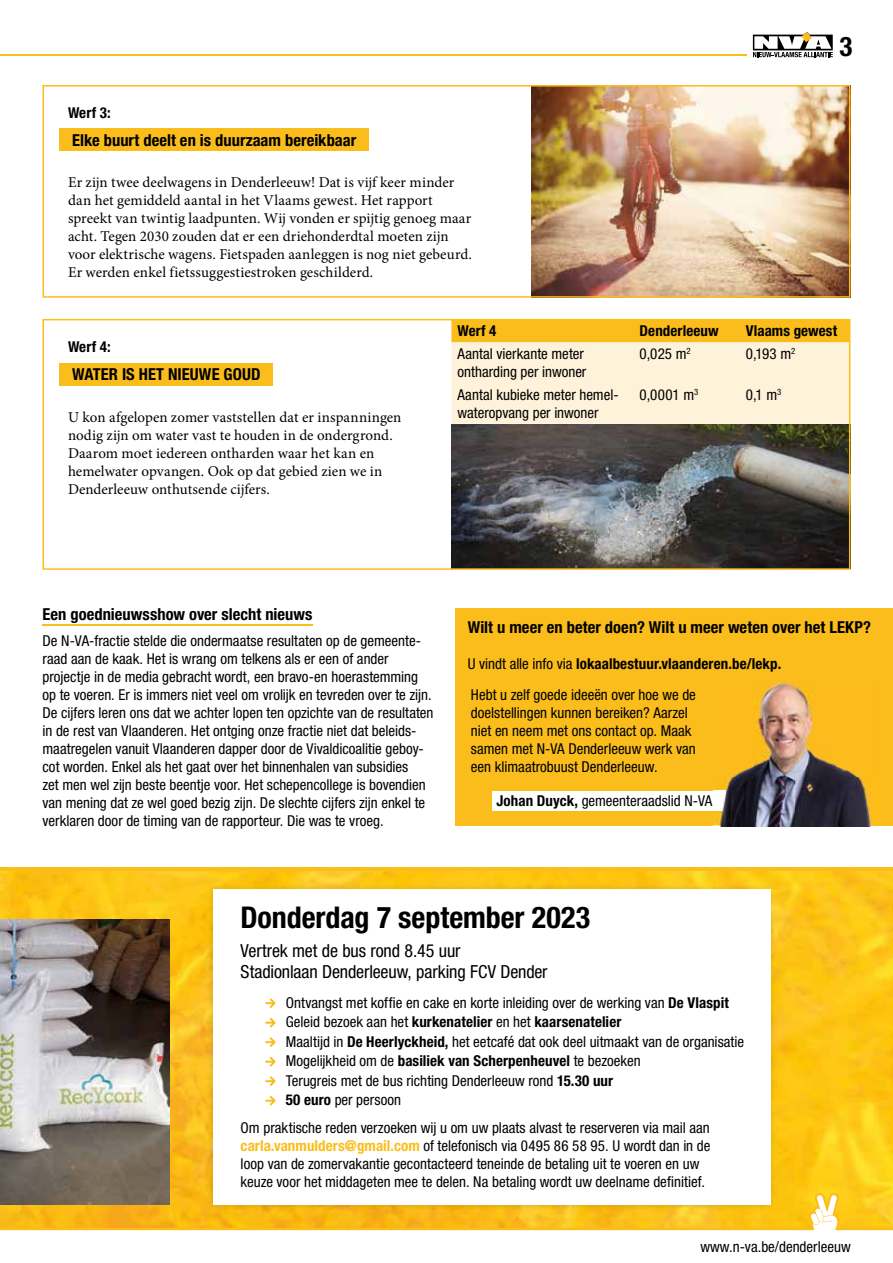
<style>
.page{position:relative;width:893px;height:1263px;background:#fff}
.page>*{position:absolute;margin:0;border:0;box-sizing:border-box;transform-origin:0 0}
.t1{font:700 condensed 30px "Helvetica Neue LT Std";color:#000}
.t2{font:700 condensed 27px "Helvetica Neue LT Std";color:#000}
.t3{font:condensed 18px/21px "Helvetica Neue LT Std";letter-spacing:-.01em;color:#000}
.t4{font:700 condensed 16.5px "Helvetica Neue LT Std";letter-spacing:.005em;color:#000}
.t5{font:condensed 15px/18px "Helvetica Neue LT Std";color:#000}
.t6{font:15px/18px "Minion Pro";color:#000}
.t7{font:700 condensed 15px "Helvetica Neue LT Std";letter-spacing:.005em;color:#000}
.s1{font-weight:400}
.s2{font-weight:700}
.s3{font-weight:700;color:#fbbd1b}
</style>
<div class="page">
<img style="left:0;top:870px;width:210px;height:322px">
<img style="left:210px;top:870px;width:683px;height:49px">
<img style="left:778px;top:919px;width:115px;height:273px">
<hr style="left:0;top:867px;width:893px;height:3px;background:#fbbd1b">
<hr style="left:43px;top:624px;width:270px;height:1px;background:#fbbd1b">
<div style="left:455px;top:608px;width:438px;height:217px;background:#fbbd1b"></div>
<img style="left:0;top:919px;width:169px;height:273px">
<img style="left:205px;top:882px;width:573px;height:310px">
<div style="left:213px;top:890px;width:557px;height:315px;background:#fff"></div>
<svg style="left:265px;top:998px;width:11px;height:10px"></svg>
<svg style="left:265px;top:1018px;width:11px;height:9px"></svg>
<svg style="left:265px;top:1037px;width:11px;height:10px"></svg>
<svg style="left:265px;top:1057px;width:11px;height:9px"></svg>
<svg style="left:265px;top:1076px;width:11px;height:10px"></svg>
<svg style="left:265px;top:1096px;width:11px;height:9px"></svg>
<img style="left:43px;top:85px;width:807px;height:213px">
<svg style="left:43px;top:319px;width:807px;height:251px"></svg>
<div style="left:492px;top:791px;width:247px;height:19px;background:#fff"></div>
<img style="left:713px;top:681px;width:165px;height:145px">
<img style="left:713px;top:791px;width:26px;height:19px">
<hr style="left:0;top:55px;width:746px;height:1px;background:#fbbd1b">
<svg style="left:753px;top:32px;width:80px;height:25px"></svg>
<svg style="left:0;top:1192px;width:893px;height:38px"></svg>
<p class="t7" style="left:68px;top:103px;width:44px">Werf 3:</p>
<p class="t4" style="left:72px;top:130px;width:285px">Elke buurt deelt en is duurzaam bereikbaar</p>
<p class="t6" style="left:68px;top:174px;width:405px">Er zijn twee deelwagens in Denderleeuw! Dat is vijf keer minder dan het gemiddeld aantal in het Vlaams gewest. Het rapport spreekt van twintig laadpunten. Wij vonden er spijtig genoeg maar acht. Tegen 2030 zouden dat er een driehonderdtal moeten zijn voor elektrische wagens. Fietspaden aanleggen is nog niet gebeurd.<br>Er werden enkel fietssuggestiestroken geschilderd.</p>
<h2 class="t2" style="left:840px;top:30px;width:14px">3</h2>
<p class="t7" style="left:68px;top:338px;width:44px">Werf 4:</p>
<p class="t4" style="left:72px;top:364px;width:190px">WATER IS HET NIEUWE GOUD</p>
<p class="t6" style="left:68px;top:408px;width:335px">U kon afgelopen zomer vaststellen dat er inspanningen nodig zijn om water vast te houden in de ondergrond.<br>Daarom moet iedereen ontharden waar het kan en hemelwater opvangen. Ook op dat gebied zien we in Denderleeuw onthutsende cijfers.</p>
<p class="t7" style="left:457px;top:322px;width:40px">Werf 4</p>
<p class="t7" style="left:640px;top:322px;width:81px">Denderleeuw</p>
<p class="t7" style="left:746px;top:322px;width:93px">Vlaams gewest</p>
<p class="t5" style="left:457px;top:345px;width:130px">Aantal vierkante meter ontharding per inwoner</p>
<p class="t5" style="left:640px;top:345px;width:53px">0,025 m<sup>2</sup></p>
<p class="t5" style="left:746px;top:345px;width:51px">0,193 m<sup>2</sup></p>
<p class="t5" style="left:457px;top:385px;width:163px">Aantal kubieke meter hemel&shy;wateropvang per inwoner</p>
<p class="t5" style="left:640px;top:385px;width:60px">0,0001 m<sup>3</sup></p>
<p class="t5" style="left:746px;top:385px;width:37px">0,1 m<sup>3</sup></p>
<p class="t4" style="left:43px;top:604px;width:272px">Een goednieuwsshow over slecht nieuws</p>
<p class="t5" style="left:43px;top:632px;width:392px">De N-VA-fractie stelde die ondermaatse resultaten op de gemeente&shy;raad aan de kaak. Het is wrang om telkens als er een of ander projectje in de media gebracht wordt, een bravo-en hoerastemming op te voeren. Er is immers niet veel om vrolijk en tevreden over te zijn.<br>De cijfers leren ons dat we achter lopen ten opzichte van de resultaten in de rest van Vlaanderen. Het ontging onze fractie niet dat beleids&shy;maatregelen vanuit Vlaanderen dapper door de Vivaldicoalitie geboy&shy;cot worden. Enkel als het gaat over het binnenhalen van subsidies<br>zet men wel zijn beste beentje voor. Het schepencollege is bovendien van mening dat ze wel goed bezig zijn. De slechte cijfers zijn enkel te verklaren door de timing van de rapporteur. Die was te vroeg.</p>
<p class="t4" style="left:468px;top:617px;width:405px">Wilt u meer en beter doen? Wilt u meer weten over het LEKP?</p>
<p class="t7" style="left:468px;top:654px;width:315px"><span class="s1">U vindt alle info via</span> lokaalbestuur.vlaanderen.be/lekp.</p>
<p class="t5" style="left:471px;top:685px;width:226px">Hebt u zelf goede ideeën over hoe we de doelstellingen kunnen bereiken? Aarzel niet en neem met ons contact op. Maak samen met N-VA Denderleeuw werk van een klimaatrobuust Denderleeuw.</p>
<p class="t5" style="left:497px;top:791px;width:217px"><span class="s2">Johan Duyck,</span> gemeenteraadslid N-VA</p>
<h1 class="t1" style="left:241px;top:899px;width:351px">Donderdag 7 september 2023</h1>
<p class="t3" style="left:241px;top:940px;width:308px">Vertrek met de bus rond 8.45 uur<br>Stadionlaan Denderleeuw, parking FCV Dender</p>
<p class="t5" style="left:286px;top:993px;width:460px;line-height:19.5px">Ontvangst met koffie en cake en korte inleiding over de werking van <span class="s2">De Vlaspit </span>Geleid bezoek aan het <span class="s2">kurkenatelier</span> en het <span class="s2">kaarsenatelier<br></span>Maaltijd in <span class="s2">De Heerlyckheid,</span> het eetcafé dat ook deel uitmaakt van de organisatie Mogelijkheid om de <span class="s2">basiliek van Scherpenheuvel</span> te bezoeken<br>Terugreis met de bus richting Denderleeuw rond <span class="s2">15.30 uur<br>50 euro</span> per persoon</p>
<p class="t5" style="left:241px;top:1118px;width:471px">Om praktische reden verzoeken wij u om uw plaats alvast te reserveren via mail aan <span class="s3">carla.vanmulders@gmail.com</span> of telefonisch via 0495 86 58 95. U wordt dan in de loop van de zomervakantie gecontacteerd teneinde de betaling uit te voeren en uw keuze voor het middageten mee te delen. Na betaling wordt uw deelname definitief.</p>
<p class="t5" style="left:700px;top:1238px;width:152px">www.n-va.be/denderleeuw</p>
</div>
